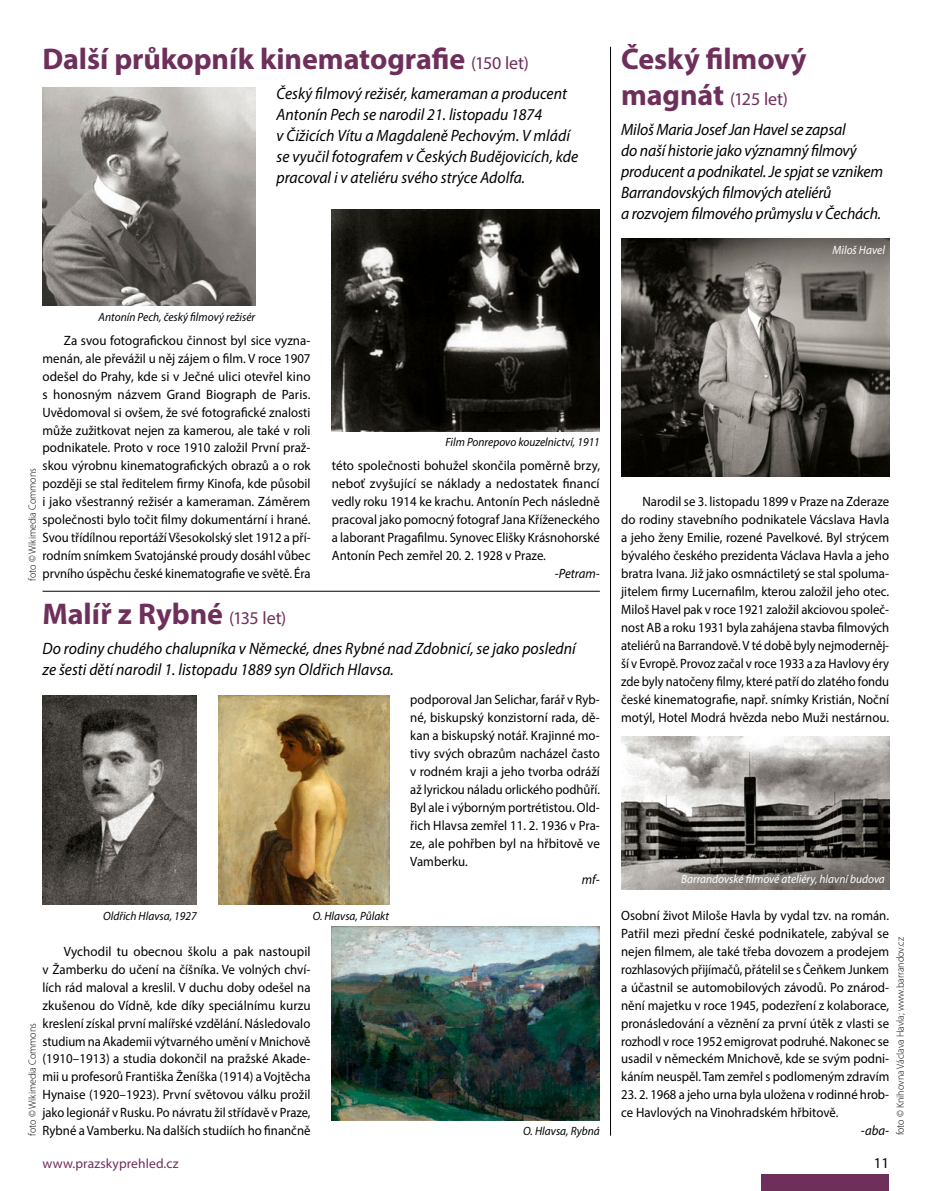
<style>
.page{position:relative;width:936px;height:1191px;background:#fff}
.page>*{position:absolute;margin:0;border:0;box-sizing:border-box;transform-origin:0 0}
.t1{font:700 30px "Myriad Pro";letter-spacing:-.005em;color:#6e2f5a}
.t2{font:18px "Myriad Pro";letter-spacing:-.01em;color:#6e2f5a}
.t3{font:italic 16.5px/21px "Myriad Pro";color:#000;scale:.95 1}
.t4{font:15px "Myriad Pro";color:#000}
.t5{font:13.5px/18px "Myriad Pro";color:#000;text-align:justify;scale:.95 1}
.t6{font:13.5px/18px "Myriad Pro";color:#000;text-align:justify;scale:.96 1}
.t7{font:13.5px/18px "Myriad Pro";color:#000;text-align:justify}
.t8{font:13.5px/18px "Myriad Pro";color:#000;text-align:justify;scale:.94 1}
.t9{font:13.5px "Myriad Pro";letter-spacing:.01em;color:#6e2f5a}
.t10{font:italic 13.5px "Myriad Pro";color:#000;scale:.95 1}
.t11{font:italic 12px "Myriad Pro";color:#000;scale:.95 1}
.t12{font:italic 12px "Myriad Pro";color:#fff;scale:.95 1}
.t13{font:300 10.5px "Myriad Pro";color:#000;scale:.95 1}
.s1{font-weight:400;font-size:18px}
.s2{font-weight:700;font-size:30px}
</style>
<div class="page">
<div style="left:761px;top:1174px;width:128px;height:17px;background:#6e2f5a"></div>
<hr style="left:610px;top:47px;width:1px;height:1088px;background:#000">
<hr style="left:43px;top:591px;width:557px;height:1px;background:#000">
<img style="left:332px;top:209px;width:268px;height:222px">
<img style="left:43px;top:88px;width:212px;height:217px">
<img style="left:43px;top:695px;width:154px;height:210px">
<img style="left:219px;top:695px;width:170px;height:210px">
<img style="left:332px;top:926px;width:268px;height:194px">
<img style="left:621px;top:737px;width:268px;height:152px">
<img style="left:621px;top:238px;width:268px;height:239px">
<h1 class="t1" style="left:43px;top:40px;width:488px">Další průkopník kinematografie <span class="s1">(150 let)</span></h1>
<p class="t3" style="left:276px;top:82px;width:319px">Český filmový režisér, kameraman a producent Antonín Pech se narodil 21. listopadu 1874<br>v Čižicích Vítu a Magdaleně Pechovým. V mládí se vyučil fotografem v Českých Budějovicích, kde pracoval i v ateliéru svého strýce Adolfa.</p>
<h1 class="t1" style="left:621px;top:40px;width:187px">Český filmový</h1>
<h2 class="t2" style="left:621px;top:88px;width:168px"><span class="s2">magnát</span> (125 let)</h2>
<p class="t3" style="left:621px;top:118px;width:277px">Miloš Maria Josef Jan Havel se zapsal<br>do naší historie jako významný filmový producent a podnikatel. Je spjat se vznikem Barrandovských filmových ateliérů<br>a rozvojem filmového průmyslu v Čechách.</p>
<p class="t12" style="left:832px;top:242px;width:57px">Miloš Havel</p>
<p class="t11" style="left:99px;top:309px;width:166px">Antonín Pech, český filmový režisér</p>
<p class="t6" style="left:43px;top:331px;width:281px;text-indent:21px">Za svou fotografickou činnost byl sice vyzna‑ menán, ale převážil u něj zájem o film. V roce 1907 odešel do Prahy, kde si v Ječné ulici otevřel kino s honosným názvem Grand Biograph de Paris.<br>Uvědomoval si ovšem, že své fotografické znalosti může zužitkovat nejen za kamerou, ale také v roli podnikatele. Proto v roce 1910 založil První praž‑ skou výrobnu kinematografických obrazů a o rok později se stal ředitelem firmy Kinofa, kde působil i jako všestranný režisér a kameraman. Záměrem společnosti bylo točit filmy dokumentární i hrané.<br>Svou třídílnou reportáží Všesokolský slet 1912 a pří‑ rodním snímkem Svatojánské proudy dosáhl vůbec prvního úspěchu české kinematografie ve světě. Éra</p>
<p class="t13" style="left:26px;top:580px;width:120px;rotate:-90deg">foto © Wikimedia Commons</p>
<p class="t11" style="left:445px;top:435px;width:164px">Film Ponrepovo kouzelnictví, 1911</p>
<p class="t6" style="left:332px;top:457px;width:281px">této společnosti bohužel skončila poměrně brzy, neboť zvyšující se náklady a nedostatek financí vedly roku 1914 ke krachu. Antonín Pech následně pracoval jako pomocný fotograf Jana Kříženeckého a laborant Pragafilmu. Synovec Elišky Krásnohorské Antonín Pech zemřel 20. 2. 1928 v Praze.</p>
<p class="t10" style="left:554px;top:565px;width:49px">-Petram-</p>
<h1 class="t1" style="left:43px;top:594px;width:245px">Malíř z Rybné <span class="s1">(135 let)</span></h1>
<p class="t3" style="left:43px;top:637px;width:562px">Do rodiny chudého chalupníka v Německé, dnes Rybné nad Zdobnicí, se jako poslední ze šesti dětí narodil 1. listopadu 1889 syn Oldřich Hlavsa.</p>
<p class="t11" style="left:103px;top:908px;width:100px">Oldřich Hlavsa, 1927</p>
<p class="t11" style="left:312px;top:908px;width:82px">O. Hlavsa, Půlakt</p>
<p class="t7" style="left:43px;top:942px;width:270px;text-indent:21px">Vychodil tu obecnou školu a pak nastoupil v Žamberku do učení na číšníka. Ve volných chví‑ lích rád maloval a kreslil. V duchu doby odešel na zkušenou do Vídně, kde díky speciálnímu kurzu kreslení získal první malířské vzdělání. Následovalo studium na Akademii výtvarného umění v Mnichově (1910–1913) a studia dokončil na pražské Akade‑ mii u profesorů Františka Ženíška (1914) a Vojtěcha Hynaise (1920–1923). První světovou válku prožil jako legionář v Rusku. Po návratu žil střídavě v Praze, Rybné a Vamberku. Na dalších studiích ho finančně</p>
<p class="t13" style="left:26px;top:1135px;width:120px;rotate:-90deg">foto © Wikimedia Commons</p>
<p class="t8" style="left:410px;top:690px;width:203px">podporoval Jan Selichar, farář v Ryb‑ né, biskupský konzistorní rada, dě‑ kan a biskupský notář. Krajinné mo‑ tivy svých obrazům nacházel často v rodném kraji a jeho tvorba odráží až lyrickou náladu orlického podhůří.<br>Byl ale i výborným portrétistou. Old‑ řich Hlavsa zemřel 11. 2. 1936 v Pra‑ ze, ale pohřben byl na hřbitově ve Vamberku.</p>
<p class="t10" style="left:582px;top:871px;width:20px">mf-</p>
<p class="t11" style="left:523px;top:1123px;width:82px">O. Hlavsa, Rybná</p>
<p class="t5" style="left:621px;top:492px;width:284px;text-indent:21px">Narodil se 3. listopadu 1899 v Praze na Zderaze do rodiny stavebního podnikatele Vácslava Havla a jeho ženy Emilie, rozené Pavelkové. Byl strýcem bývalého českého prezidenta Václava Havla a jeho bratra Ivana. Již jako osmnáctiletý se stal spoluma‑ jitelem firmy Lucernafilm, kterou založil jeho otec.<br>Miloš Havel pak v roce 1921 založil akciovou společ‑ nost AB a roku 1931 byla zahájena stavba filmových ateliérů na Barrandově. V té době byly nejmoderněj‑ ší v Evropě. Provoz začal v roce 1933 a za Havlovy éry zde byly natočeny filmy, které patří do zlatého fondu české kinematografie, např. snímky Kristián, Noční motýl, Hotel Modrá hvězda nebo Muži nestárnou.</p>
<p class="t12" style="left:681px;top:871px;width:216px">Barrandovské filmové ateliéry, hlavní budova</p>
<p class="t5" style="left:621px;top:906px;width:284px">Osobní život Miloše Havla by vydal tzv. na román.<br>Patřil mezi přední české podnikatele, zabýval se nejen filmem, ale také třeba dovozem a prodejem rozhlasových přijímačů, přátelil se s Čeňkem Junkem a účastnil se automobilových závodů. Po znárod‑ nění majetku v roce 1945, podezření z kolaborace, pronásledování a věznění za první útěk z vlasti se rozhodl v roce 1952 emigrovat podruhé. Nakonec se usadil v německém Mnichově, kde se svým podni‑ káním neuspěl. Tam zemřel s podlomeným zdravím</p>
<p class="t8" style="left:621px;top:1085px;width:286px">23. 2. 1968 a jeho urna byla uložena v rodinné hrob‑ ce Havlových na Vinohradském hřbitově.</p>
<p class="t10" style="left:860px;top:1122px;width:31px">-aba-</p>
<p class="t13" style="left:893px;top:1135px;width:210px;rotate:-90deg">foto © Knihovna Václava Havla; www.barrandov.cz</p>
<p class="t9" style="left:43px;top:1155px;width:137px">www.prazskyprehled.cz</p>
<p class="t4" style="left:873px;top:1154px;width:17px">11</p>
</div>
